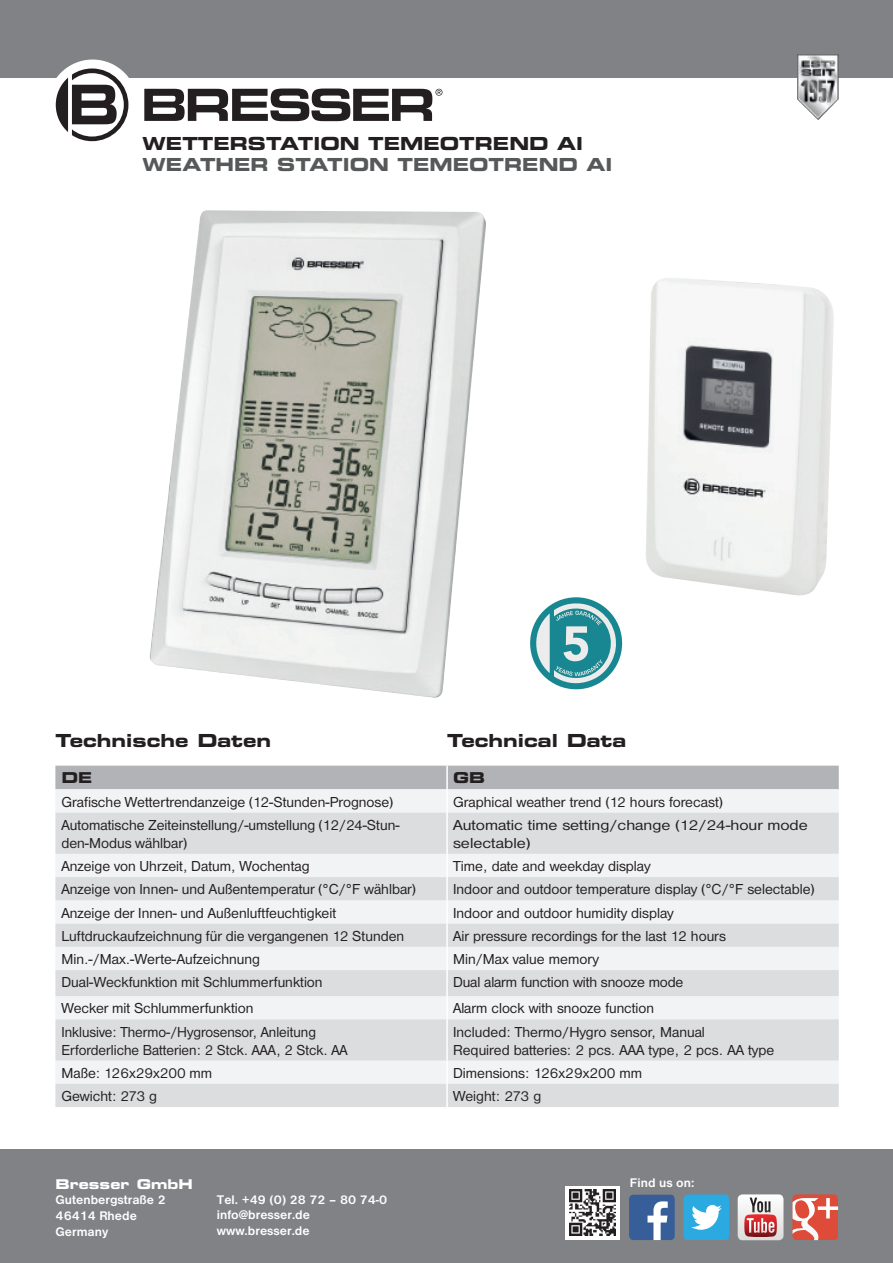
<style>
.page{position:relative;width:893px;height:1263px;background:#fff}
.page>*{position:absolute;margin:0;border:0;box-sizing:border-box;transform-origin:0 0}
.t1{font:18px "Eurostile Bold Extended Two";color:#231f20}
.t2{font:18px "Eurostile Bold Extended Two";color:#57585a}
.t3{font:15px/18px "Nimbus San D";color:#231f20}
.t4{font:15px/18px "Nimbus San D";color:#231f20;scale:1.15 1}
.t5{font:15px "Eurostile Bold Extended Two";color:#231f20}
.t6{font:13.5px "Eurostile Bold Extended Two";color:#fff}
.t7{font:700 12.9px/15.6px "Nimbus San D";color:#fff}
</style>
<div class="page">
<div style="left:0;top:0;width:893px;height:77px;background:#808285"></div>
<div style="left:48px;top:60px;width:90px;height:89px;background:#fff;border-radius:50%"></div>
<svg style="left:144px;top:89px;width:298px;height:32px"></svg>
<svg style="left:56px;top:68px;width:72px;height:73px"></svg>
<img style="left:797px;top:54px;width:42px;height:66px">
<div style="left:0;top:1149px;width:893px;height:114px;background:#808285"></div>
<div style="left:55px;top:766px;width:784px;height:23px;background:#b2b3b7"></div>
<div style="left:55px;top:789px;width:784px;height:23px;background:#f2f3f4"></div>
<svg style="left:55px;top:812px;width:784px;height:295px;fill:#dcdddf"></svg>
<hr style="left:446px;top:789px;width:2px;height:23px;background:#fff">
<hr style="left:446px;top:812px;width:2px;height:42px;background:#fff">
<hr style="left:446px;top:854px;width:2px;height:23px;background:#fff">
<hr style="left:446px;top:877px;width:2px;height:23px;background:#fff">
<hr style="left:446px;top:900px;width:2px;height:23px;background:#fff">
<hr style="left:446px;top:923px;width:2px;height:24px;background:#fff">
<hr style="left:446px;top:947px;width:2px;height:23px;background:#fff">
<hr style="left:446px;top:970px;width:2px;height:26px;background:#fff">
<hr style="left:446px;top:996px;width:2px;height:23px;background:#fff">
<hr style="left:446px;top:1019px;width:2px;height:41px;background:#fff">
<hr style="left:446px;top:1060px;width:2px;height:24px;background:#fff">
<hr style="left:446px;top:1084px;width:2px;height:23px;background:#fff">
<hr style="left:446px;top:766px;width:2px;height:23px;background:#fff">
<div style="left:566px;top:1186px;width:54px;height:53px;background:#fff"></div>
<img style="left:569px;top:1189px;width:47px;height:47px">
<svg style="left:629px;top:1194px;width:46px;height:46px;background:#5f7cac"></svg>
<svg style="left:684px;top:1194px;width:45px;height:46px;background:#59bbe6"></svg>
<svg style="left:738px;top:1194px;width:45px;height:46px;background:#d2acae"></svg>
<svg style="left:792px;top:1194px;width:46px;height:46px;background:#e37a6c"></svg>
<div style="left:530px;top:597px;width:92px;height:92px;background:#188791;border-radius:50%"></div>
<svg style="left:531px;top:602px;width:86px;height:83px"></svg>
<img style="left:149px;top:210px;width:337px;height:488px">
<img style="left:646px;top:278px;width:188px;height:318px">
<p class="t1" style="left:143px;top:130px;width:300px">Wetterstation TE MEOTREN</p>
<p class="t1" style="left:529px;top:130px;width:42px">D AI</p>
<p class="t2" style="left:143px;top:152px;width:329px">Weather station TE MEOTREN</p>
<p class="t2" style="left:558px;top:152px;width:42px">D AI</p>
<p class="t1" style="left:55px;top:728px;width:217px">Technische Daten</p>
<p class="t1" style="left:447px;top:728px;width:181px">Technical Data</p>
<p class="t5" style="left:61px;top:767px;width:30px">DE</p>
<p class="t5" style="left:453px;top:767px;width:33px">GB</p>
<p class="t3" style="left:61px;top:793px;width:333px">Grafische Wettertrendanzeige (12-Stunden-Prognose)</p>
<p class="t3" style="left:453px;top:793px;width:271px">Graphical weather trend (12 hours forecast)</p>
<p class="t3" style="left:61px;top:816px;width:339px">Automatische Zeiteinstellung/-umstellung (12/24-Stun&shy;den-Modus wählbar)</p>
<p class="t4" style="left:453px;top:816px;width:310px">Automatic time setting/change (12/24-hour mode selectable)</p>
<p class="t3" style="left:61px;top:857px;width:250px">Anzeige von Uhrzeit, Datum, Wochentag</p>
<p class="t3" style="left:453px;top:857px;width:199px">Time, date and weekday display</p>
<p class="t3" style="left:61px;top:880px;width:356px">Anzeige von Innen- und Außentemperatur (°C/°F wählbar)</p>
<p class="t3" style="left:453px;top:880px;width:363px">Indoor and outdoor temperature display (°C/°F selectable)</p>
<p class="t3" style="left:61px;top:904px;width:276px">Anzeige der Innen- und Außenluftfeuchtigkeit</p>
<p class="t3" style="left:453px;top:904px;width:222px">Indoor and outdoor humidity display</p>
<p class="t3" style="left:61px;top:927px;width:344px">Luftdruckaufzeichnung für die vergangenen 12 Stunden</p>
<p class="t3" style="left:453px;top:927px;width:274px">Air pressure recordings for the last 12 hours</p>
<p class="t3" style="left:61px;top:950px;width:200px">Min.-/Max.-Werte-Aufzeichnung</p>
<p class="t3" style="left:453px;top:950px;width:148px">Min/Max value memory</p>
<p class="t3" style="left:61px;top:973px;width:263px">Dual-Weckfunktion mit Schlummerfunktion</p>
<p class="t3" style="left:453px;top:973px;width:232px">Dual alarm function with snooze mode</p>
<p class="t3" style="left:61px;top:999px;width:194px">Wecker mit Schlummerfunktion</p>
<p class="t3" style="left:453px;top:999px;width:203px">Alarm clock with snooze function</p>
<p class="t3" style="left:61px;top:1023px;width:288px">Inklusive: Thermo-/Hygrosensor, Anleitung<br>Erforderliche Batterien: 2 Stck. AAA, 2 Stck. AA</p>
<p class="t3" style="left:453px;top:1023px;width:323px">Included: Thermo/Hygro sensor, Manual<br>Required batteries: 2 pcs. AAA type, 2 pcs. AA type</p>
<p class="t3" style="left:61px;top:1064px;width:152px">Maße: 126x29x200 mm</p>
<p class="t3" style="left:453px;top:1064px;width:191px">Dimensions: 126x29x200 mm</p>
<p class="t3" style="left:61px;top:1087px;width:97px">Gewicht: 273 g</p>
<p class="t3" style="left:453px;top:1087px;width:90px">Weight: 273 g</p>
<p class="t6" style="left:56px;top:1174px;width:137px">Bresser GmbH</p>
<p class="t7" style="left:630px;top:1175px;width:66px">Find us on:</p>
<p class="t7" style="left:56px;top:1192px;width:112px">Gutenbergstraße 2<br>46414 Rhede<br>Germany</p>
<p class="t7" style="left:217px;top:1191px;width:172px">Tel. +49 (0) 28 72 – 80 74-0 info@bresser.de www.bresser.de</p>
</div>
